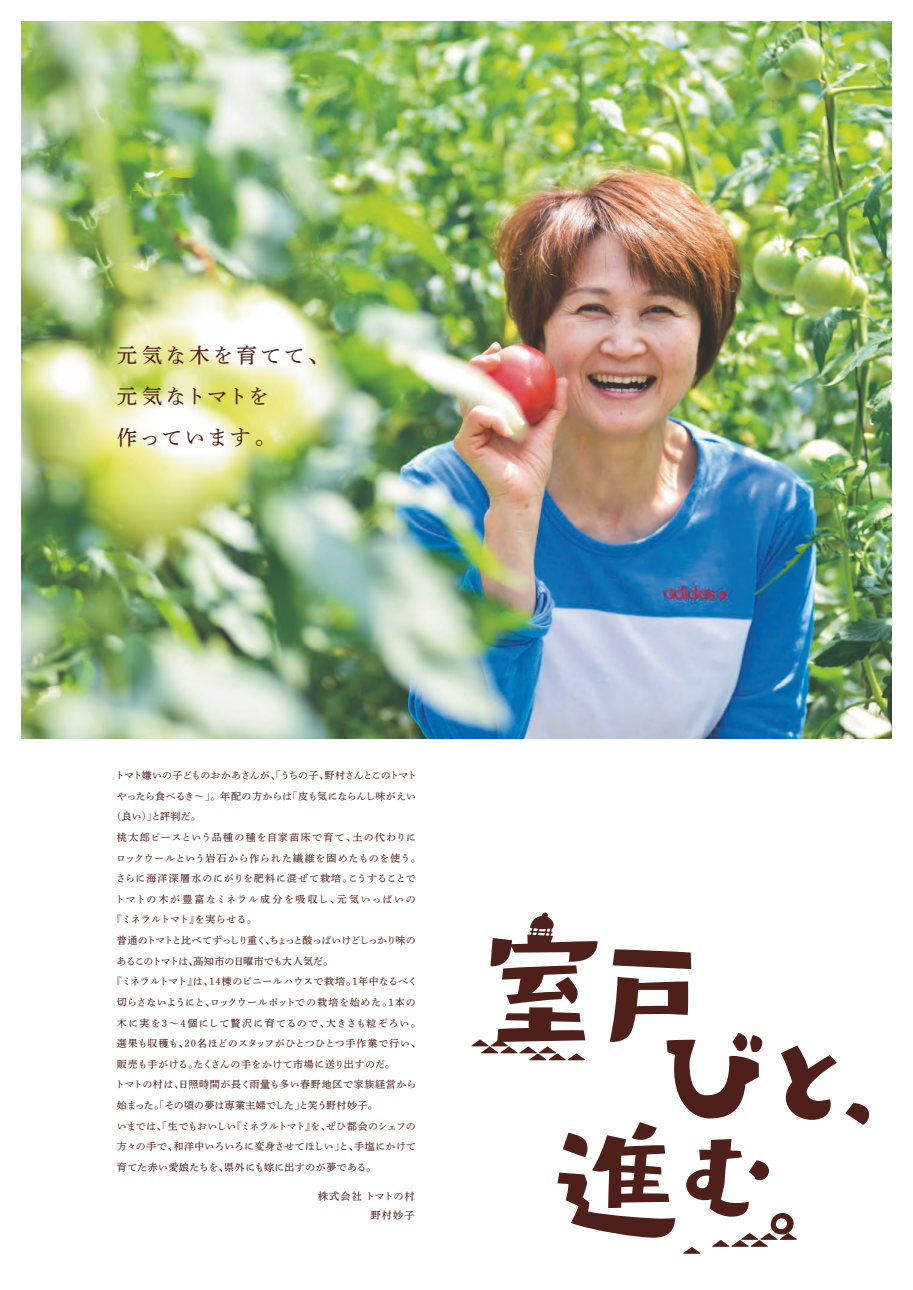
<style>
.page{position:relative;width:913px;height:1290px;background:#fff}
.page>*{position:absolute;margin:0;border:0;box-sizing:border-box;transform-origin:0 0}
.t1{font:20.62px/40.6px "Shuei Yobu Min Std M";letter-spacing:.125em;color:#4f1f1a}
.t2{font:10.25px/19px "Shuei Yobu Min Std M";letter-spacing:.1em;color:#4f1f1a;text-align:right}
.t3{font:10px "Shuei Yobu Min Std M";letter-spacing:.025em;color:#4f1f1a}
.t4{font:10px "Shuei Yobu Min Std M";letter-spacing:.005em;color:#4f1f1a}
.t5{font:10px "Shuei Yobu Min Std M";letter-spacing:-.065em;color:#4f1f1a}
.t6{font:10px "Shuei Yobu Min Std M";letter-spacing:-.075em;color:#4f1f1a}
.t7{font:10px "Shuei Yobu Min Std M";letter-spacing:-.045em;color:#4f1f1a}
.t8{font:10px "Shuei Yobu Min Std M";letter-spacing:-.02em;color:#4f1f1a}
.t9{font:10px "Shuei Yobu Min Std M";letter-spacing:.055em;color:#4f1f1a}
.t10{font:10px "Shuei Yobu Min Std M";letter-spacing:.075em;color:#4f1f1a}
.t11{font:10px "Shuei Yobu Min Std M";letter-spacing:.07em;color:#4f1f1a}
.t12{font:10px "Shuei Yobu Min Std M";letter-spacing:.11em;color:#4f1f1a}
.t13{font:10px "Shuei Yobu Min Std M";letter-spacing:.13em;color:#4f1f1a}
.t14{font:10px "Shuei Yobu Min Std M";letter-spacing:.16em;color:#4f1f1a}
.t15{font:10px "Shuei Yobu Min Std M";letter-spacing:-.07em;color:#4f1f1a}
</style>
<div class="page">
<svg style="left:845px;top:1103px;width:24px;height:22px"></svg>
<svg style="left:471px;top:912px;width:365px;height:342px"></svg>
<img style="left:21px;top:21px;width:870px;height:718px">
<h1 class="t1" style="left:117px;top:335px;width:213px">元気な木を育てて、元気なトマトを<br>作っています。</h1>
<p class="t5" style="left:115px;top:768px;width:303px">トマト嫌いの子どものおかあさんが、「うちの子、野村さんとこのトマト</p>
<p class="t8" style="left:117px;top:789px;width:300px">やったら食べるき～」。年配の方からは「皮も気にならんし味がえい</p>
<p class="t3" style="left:117px;top:809px;width:85px">(良い)」と評判だ。</p>
<p class="t13" style="left:117px;top:830px;width:301px">桃太郎ピースという品種の種を自家苗床で育て、土の代わりに</p>
<p class="t10" style="left:116px;top:851px;width:306px">ロックウールという岩石から作られた繊維を固めたものを使う。</p>
<p class="t11" style="left:116px;top:871px;width:301px">さらに海洋深層水のにがりを肥料に混ぜて栽培。こうすることで</p>
<p class="t14" style="left:115px;top:892px;width:302px">トマトの木が豊富なミネラル成分を吸収し、元気いっぱいの</p>
<p class="t4" style="left:112px;top:912px;width:146px">『ミネラルトマト』を実らせる。</p>
<p class="t6" style="left:117px;top:933px;width:300px">普通のトマトと比べてずっしり重く、ちょっと酸っぱいけどしっかり味の</p>
<p class="t15" style="left:117px;top:954px;width:218px">あるこのトマトは、高知市の日曜市でも大人気だ。</p>
<p class="t4" style="left:112px;top:974px;width:307px">『ミネラルトマト』は、14棟のビニールハウスで栽培。1年中なるべく</p>
<p class="t3" style="left:117px;top:995px;width:300px">切らさないようにと、ロックウールポットでの栽培を始めた。1本の</p>
<p class="t12" style="left:117px;top:1016px;width:305px">木に実を3～4個にして贅沢に育てるので、大きさも粒ぞろい。</p>
<p class="t3" style="left:117px;top:1036px;width:305px">選果も収穫も、20名ほどのスタッフがひとつひとつ手作業で行い、</p>
<p class="t3" style="left:117px;top:1057px;width:279px">販売も手がける。たくさんの手をかけて市場に送り出すのだ。</p>
<p class="t9" style="left:115px;top:1077px;width:302px">トマトの村は、日照時間が長く雨量も多い春野地区で家族経営から</p>
<p class="t3" style="left:117px;top:1098px;width:262px">始まった。「その頃の夢は専業主婦でした」と笑う野村妙子。</p>
<p class="t7" style="left:117px;top:1119px;width:301px">いまでは、「生でもおいしい『ミネラルトマト』を、ぜひ都会のシェフの</p>
<p class="t4" style="left:117px;top:1139px;width:301px">方々の手で、和洋中いろいろに変身させてほしい」と、手塩にかけて</p>
<p class="t3" style="left:117px;top:1160px;width:261px">育てた赤い愛娘たちを、県外にも嫁に出すのが夢である。</p>
<p class="t2" style="left:318px;top:1186px;width:98px">株式会社 トマトの村野村妙子</p>
</div>
